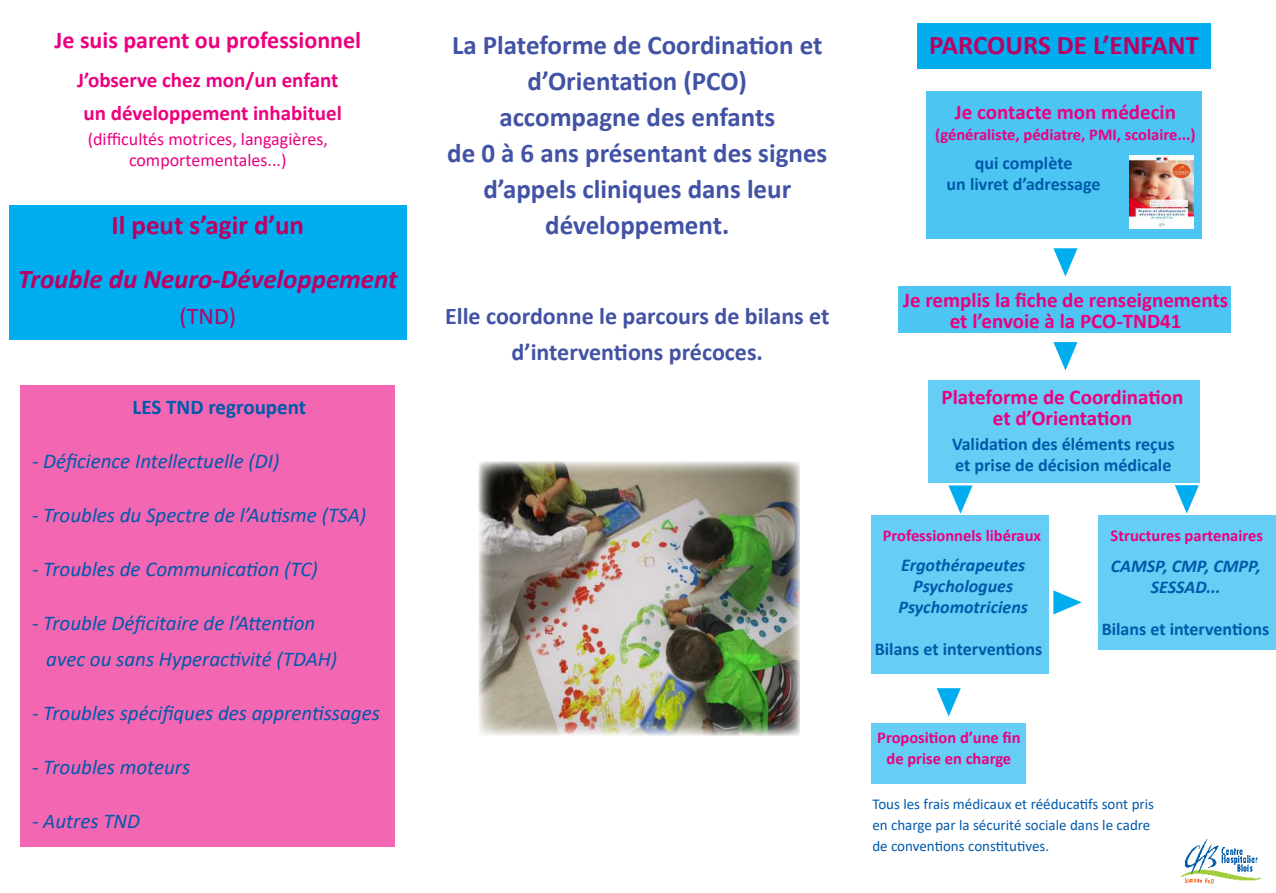
<style>
.page{position:relative;width:1276px;height:893px;background:#fff}
.page>*{position:absolute;margin:0;border:0;box-sizing:border-box;transform-origin:0 0}
.t1{font:700 27px/36px "Calibri";color:#4252a4;text-align:center}
.t2{font:700 27px "Calibri";color:#ba0065}
.t3{font:italic 700 27px "Calibri";color:#ba0065}
.t4{font:700 24px/36px "Calibri";color:#4252a4;text-align:center}
.t5{font:700 24px "Calibri";color:#ec0080}
.t6{font:24px "Calibri";color:#ba0065}
.t7{font:italic 21px/36px "Calibri";color:#005aaa}
.t8{font:700 21px/21px "Calibri";color:#ec0080;text-align:center}
.t9{font:700 21px "Calibri";color:#ec007f}
.t10{font:700 21px "Calibri";color:#005aaa}
.t11{font:700 18px/21px "Calibri";color:#005aaa;text-align:center}
.t12{font:italic 700 18px/21px "Calibri";color:#005aaa;text-align:center}
.t13{font:18px/21px "Calibri";color:#ec007f;text-align:center}
.t14{font:700 16.5px/21px "Calibri";color:#ec0080;text-align:center}
.t15{font:15px/21px "Calibri";color:#005aaa}
</style>
<div class="page">
<div style="left:917px;top:23px;width:293px;height:46px;background:#00adef"></div>
<div style="left:9px;top:205px;width:398px;height:134px;background:#00adef"></div>
<div style="left:926px;top:91px;width:275px;height:148px;background:#4dc5f3"></div>
<img style="left:478px;top:462px;width:321px;height:274px">
<div style="left:928px;top:380px;width:272px;height:103px;background:#66cdf5"></div>
<div style="left:871px;top:516px;width:178px;height:158px;background:#66cdf5"></div>
<div style="left:1098px;top:516px;width:177px;height:134px;background:#66cdf5"></div>
<div style="left:871px;top:723px;width:155px;height:60px;background:#66cdf5"></div>
<svg style="left:1053px;top:590px;width:28px;height:24px"></svg>
<div style="left:21px;top:386px;width:374px;height:461px;background:#f366b2"></div>
<img style="left:1130px;top:155px;width:63px;height:74px">
<svg style="left:936px;top:688px;width:24px;height:28px"></svg>
<div style="left:898px;top:286px;width:332px;height:47px;background:#4dc5f3"></div>
<svg style="left:1053px;top:248px;width:24px;height:29px"></svg>
<svg style="left:1053px;top:342px;width:24px;height:28px"></svg>
<svg style="left:948px;top:485px;width:24px;height:29px"></svg>
<svg style="left:1174px;top:485px;width:24px;height:28px"></svg>
<img style="left:1181px;top:839px;width:79px;height:45px">
<p class="t5" style="left:55px;top:30px;width:308px">Je suis parent ou professionnel</p>
<p class="t8" style="left:77px;top:71px;width:263px">J’observe chez mon/un enfant</p>
<p class="t9" style="left:83px;top:105px;width:260px">un développement inhabituel</p>
<p class="t13" style="left:88px;top:128px;width:242px">(difficultés motrices, langagières, comportementales...)</p>
<p class="t2" style="left:112px;top:214px;width:194px">Il peut s’agir d’un</p>
<p class="t3" style="left:18px;top:270px;width:381px">Trouble du Neuro-Développement</p>
<p class="t6" style="left:180px;top:299px;width:58px">(TND)</p>
<p class="t10" style="left:133px;top:399px;width:175px">LES TND regroupent</p>
<p class="t7" style="left:32px;top:442px;width:249px">- Déficience Intellectuelle (DI)</p>
<p class="t7" style="left:32px;top:496px;width:336px">- Troubles du Spectre de l’Autisme (TSA)</p>
<p class="t7" style="left:32px;top:550px;width:287px">- Troubles de Communication (TC)</p>
<p class="t7" style="left:46px;top:604px;width:292px;text-indent:-14px">- Trouble Déficitaire de l’Attention avec ou sans Hyperactivité (TDAH)</p>
<p class="t7" style="left:32px;top:694px;width:349px">- Troubles spécifiques des apprentissages</p>
<p class="t7" style="left:32px;top:748px;width:160px">- Troubles moteurs</p>
<p class="t7" style="left:32px;top:802px;width:110px">- Autres TND</p>
<p class="t1" style="left:447px;top:27px;width:382px">La Plateforme de Coordination et d’Orientation (PCO)<br>accompagne des enfants<br>de 0 à 6 ans présentant des signes d’appels cliniques dans leur développement.</p>
<p class="t4" style="left:445px;top:299px;width:386px">Elle coordonne le parcours de bilans et d’interventions précoces.</p>
<p class="t2" style="left:929px;top:34px;width:271px">PARCOURS DE L’ENFANT</p>
<p class="t8" style="left:955px;top:103px;width:222px">Je contacte mon médecin</p>
<p class="t14" style="left:935px;top:125px;width:262px">(généraliste, pédiatre, PMI, scolaire...)</p>
<p class="t11" style="left:946px;top:153px;width:155px">qui complète<br>un livret d’adressage</p>
<p class="t8" style="left:903px;top:289px;width:327px">Je remplis la fiche de renseignements et l’envoie à la PCO-TND41</p>
<p class="t8" style="left:941px;top:386px;width:243px">Plateforme de Coordination et d’Orientation</p>
<p class="t11" style="left:952px;top:433px;width:224px;text-align:left">Validation des éléments reçus et prise de décision médicale</p>
<p class="t14" style="left:882px;top:526px;width:160px">Professionnels libéraux</p>
<p class="t12" style="left:898px;top:555px;width:131px">Ergothérapeutes<br>Psychologues<br>Psychomotriciens</p>
<p class="t11" style="left:874px;top:638px;width:169px">Bilans et interventions</p>
<p class="t14" style="left:1110px;top:526px;width:154px">Structures partenaires</p>
<p class="t12" style="left:1111px;top:557px;width:151px">CAMSP, CMP, CMPP,<br>SESSAD...</p>
<p class="t11" style="left:1101px;top:618px;width:169px">Bilans et interventions</p>
<p class="t14" style="left:877px;top:727px;width:145px">Proposition d’une fin de prise en charge</p>
<p class="t15" style="left:872px;top:793px;width:283px">Tous les frais médicaux et rééducatifs sont pris en charge par la sécurité sociale dans le cadre de conventions constitutives.</p>
</div>
